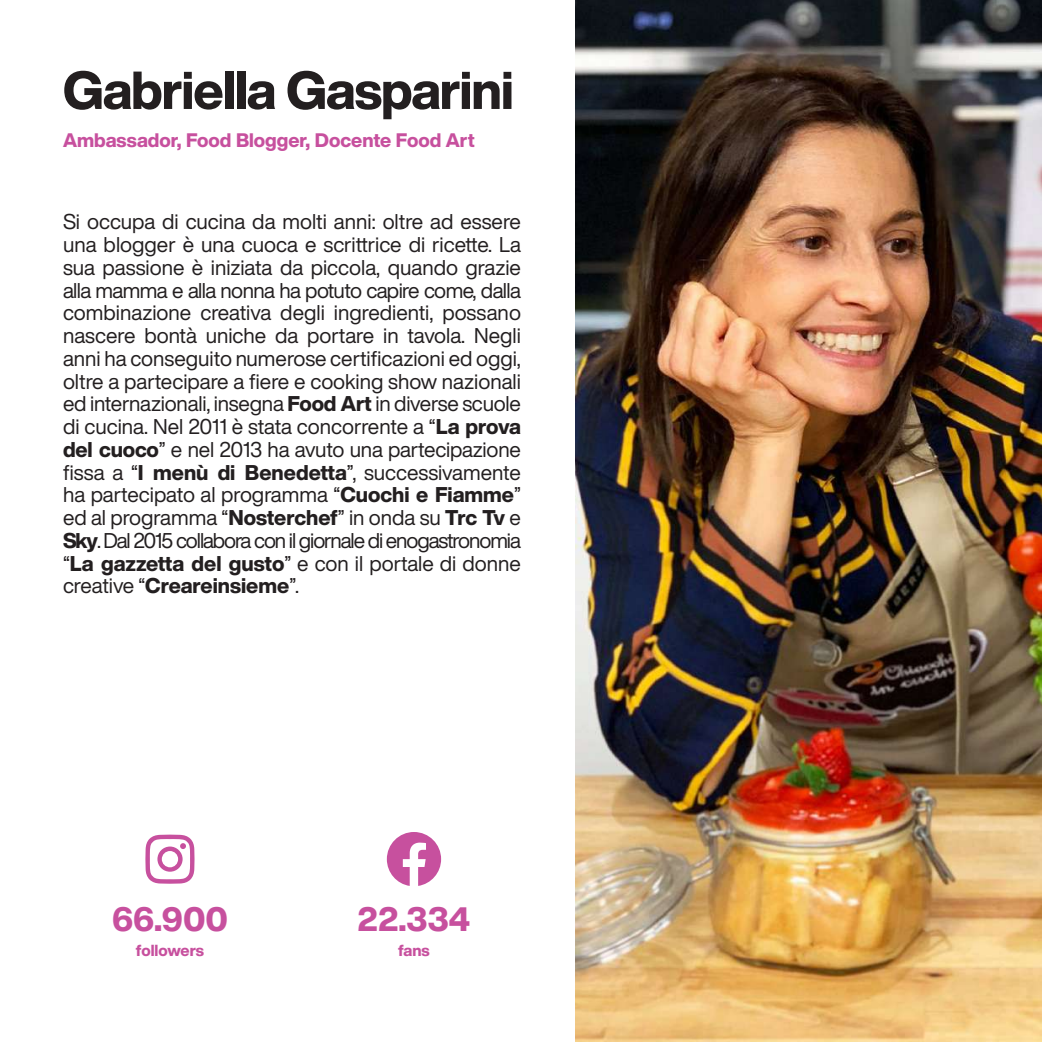
<style>
.page{position:relative;width:1042px;height:1042px;background:#fff}
.page>*{position:absolute;margin:0;border:0;box-sizing:border-box;transform-origin:0 0}
.t1{font:800 52.5px "Helvetica Now Display";letter-spacing:-.02em;color:#231f20}
.t2{font:800 33.25px "Helvetica Now Display";letter-spacing:-.005em;color:#c7509e}
.t3{font:21px/22.8px "Helvetica Now Display";letter-spacing:-.05em;color:#231f20;text-align:justify}
.t4{font:800 19.25px "Helvetica Now Display";color:#c7509e}
.t5{font:800 15.75px "Helvetica Now Display";color:#c7509e}
.s1{font-weight:800}
</style>
<div class="page">
<img style="left:575px;top:0;width:467px;height:1042px">
<h1 class="t1" style="left:63px;top:54px;width:452px">Gabriella Gasparini</h1>
<p class="t4" style="left:63px;top:127px;width:413px">Ambassador, Food Blogger, Docente Food Art</p>
<p class="t3" style="left:63px;top:210px;width:459px">Si occupa di cucina da molti anni: oltre ad essere una blogger è una cuoca e scrittrice di ricette. La sua passione è iniziata da piccola, quando grazie alla mamma e alla nonna ha potuto capire come, dalla combinazione creativa degli ingredienti, possano nascere bontà uniche da portare in tavola. Negli anni ha conseguito numerose certificazioni ed oggi, oltre a partecipare a fiere e cooking show nazionali ed internazionali, insegna <span class="s1">Food Art</span> in diverse scuole di cucina. Nel 2011 è stata concorrente a “<span class="s1">La prova del cuoco</span>” e nel 2013 ha avuto una partecipazione fissa a “<span class="s1">I menù di Benedetta</span>”, successivamente ha partecipato al programma “<span class="s1">Cuochi e Fiamme</span>” ed al programma “<span class="s1">Nosterchef</span>” in onda su <span class="s1">Trc Tv</span> e <span class="s1">Sky</span>. Dal 2015 collabora con il giornale di enogastronomia “<span class="s1">La gazzetta del gusto</span>” e con il portale di donne creative “<span class="s1">Creareinsieme</span>”.</p>
<h2 class="t2" style="left:112px;top:895px;width:117px">66.900</h2>
<h2 class="t2" style="left:357px;top:895px;width:115px">22.334</h2>
<p class="t5" style="left:136px;top:940px;width:70px">followers</p>
<p class="t5" style="left:398px;top:940px;width:33px">fans</p>
</div>
